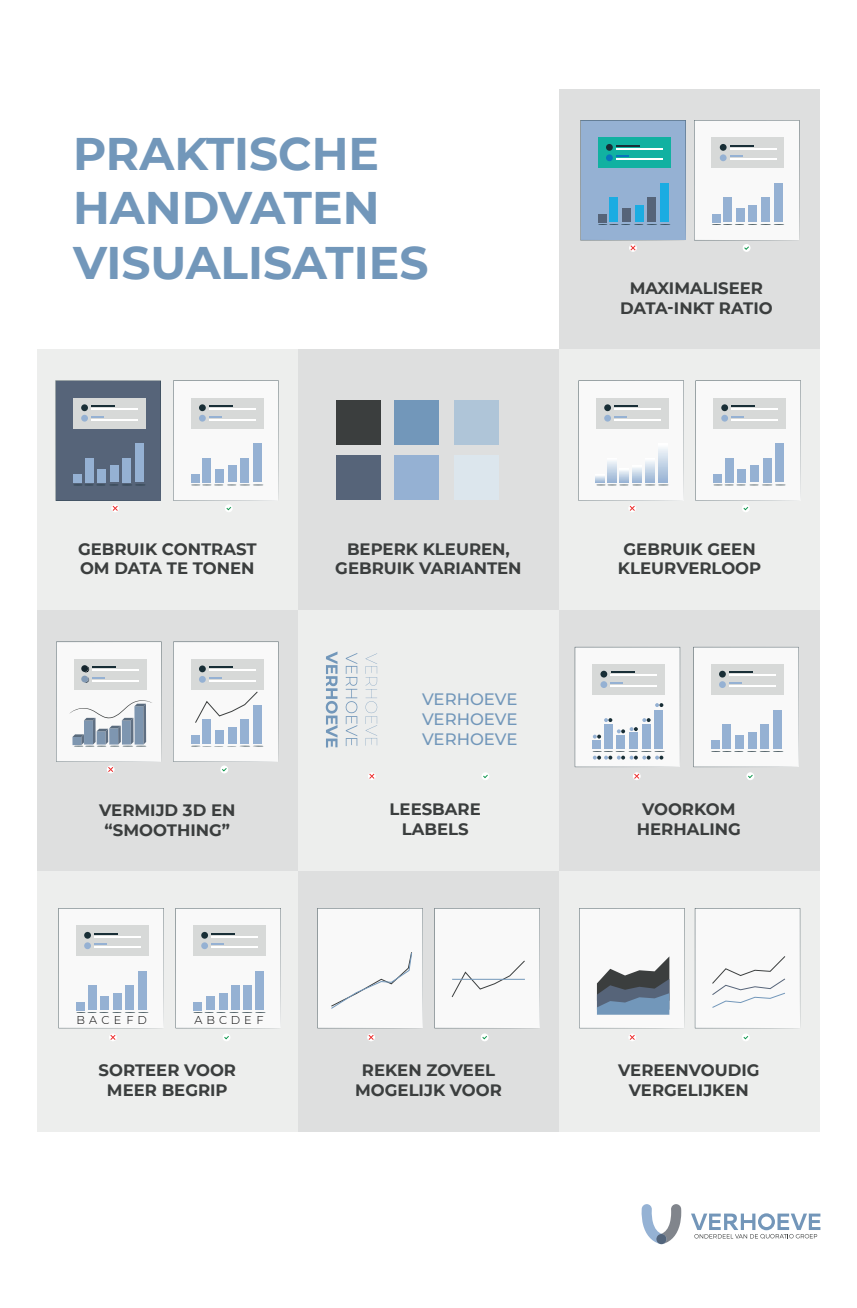
<style>
.page{position:relative;width:857px;height:1308px;background:#fff}
.page>*{position:absolute;margin:0;border:0;box-sizing:border-box;transform-origin:0 0}
.t1{font:700 45.6px/54.8px "Montserrat";color:#7297ba}
.t2{font:700 16.5px/19.8px "Montserrat";color:#3b3e3e;text-align:center}
.t3{font:500 16.5px/19.8px "Montserrat";color:#7297ba;text-align:justify}
.t4{font:300 11.4px "Montserrat";letter-spacing:.355em;color:#000001}
</style>
<div class="page">
<div style="left:559px;top:89px;width:260px;height:261px;background:#dedfdf"></div>
<div style="left:37px;top:349px;width:261px;height:261px;background:#edeeed"></div>
<div style="left:298px;top:349px;width:261px;height:261px;background:#dedfdf"></div>
<div style="left:37px;top:610px;width:261px;height:261px;background:#dedfdf"></div>
<div style="left:559px;top:349px;width:260px;height:261px;background:#edeeed"></div>
<div style="left:558px;top:610px;width:261px;height:261px;background:#dedfdf"></div>
<div style="left:37px;top:871px;width:261px;height:261px;background:#edeeed"></div>
<div style="left:298px;top:871px;width:260px;height:261px;background:#dedfdf"></div>
<div style="left:298px;top:610px;width:260px;height:261px;background:#edeeed"></div>
<div style="left:558px;top:871px;width:261px;height:261px;background:#edeeed"></div>
<svg style="left:365px;top:653px;width:12px;height:92px"></svg>
<svg style="left:345px;top:653px;width:12px;height:93px"></svg>
<svg style="left:326px;top:651px;width:12px;height:96px"></svg>
<div style="left:336px;top:400px;width:44px;height:44px;background:#3b3e3e"></div>
<div style="left:394px;top:400px;width:45px;height:44px;background:#7297ba"></div>
<div style="left:454px;top:400px;width:44px;height:44px;background:#afc5d8"></div>
<div style="left:454px;top:455px;width:44px;height:44px;background:#dce6ed"></div>
<div style="left:336px;top:455px;width:44px;height:44px;background:#566479"></div>
<div style="left:394px;top:455px;width:45px;height:44px;background:#95b1d3"></div>
<svg style="left:173px;top:380px;width:106px;height:120px"></svg>
<hr style="left:209px;top:419px;width:46px;height:1px;background:#fff">
<svg style="left:693px;top:647px;width:105px;height:120px"></svg>
<hr style="left:729px;top:685px;width:46px;height:1px;background:#fff">
<svg style="left:175px;top:908px;width:106px;height:120px"></svg>
<hr style="left:211px;top:946px;width:46px;height:1px;background:#fff">
<svg style="left:695px;top:380px;width:106px;height:120px"></svg>
<hr style="left:731px;top:419px;width:46px;height:1px;background:#fff">
<svg style="left:694px;top:120px;width:105px;height:120px"></svg>
<hr style="left:730px;top:158px;width:46px;height:2px;background:#fff">
<svg style="left:173px;top:641px;width:106px;height:120px"></svg>
<div style="left:434px;top:908px;width:106px;height:120px;background:#f9f9f9"></div>
<hr style="left:452px;top:978px;width:73px;height:1px;background:#7297ba">
<svg style="left:694px;top:908px;width:106px;height:120px"></svg>
<svg style="left:641px;top:1204px;width:40px;height:39px"></svg>
<svg style="left:691px;top:1213px;width:129px;height:25px"></svg>
<div style="left:629px;top:244px;width:8px;height:8px;background:#f3f4f4;border-radius:50%"></div>
<svg style="left:580px;top:120px;width:105px;height:131px"></svg>
<svg style="left:742px;top:244px;width:8px;height:8px"></svg>
<svg style="left:743px;top:246px;width:6px;height:4px"></svg>
<div style="left:111px;top:504px;width:8px;height:8px;background:#fff;border-radius:50%"></div>
<svg style="left:55px;top:380px;width:106px;height:131px"></svg>
<div style="left:225px;top:504px;width:8px;height:8px;background:#fff;border-radius:50%"></div>
<svg style="left:226px;top:506px;width:6px;height:4px"></svg>
<div style="left:628px;top:504px;width:8px;height:8px;background:#fff;border-radius:50%"></div>
<svg style="left:578px;top:380px;width:106px;height:131px"></svg>
<svg style="left:741px;top:504px;width:8px;height:8px"></svg>
<svg style="left:742px;top:506px;width:7px;height:4px"></svg>
<div style="left:107px;top:765px;width:8px;height:8px;background:#fff;border-radius:50%"></div>
<svg style="left:56px;top:641px;width:106px;height:131px"></svg>
<svg style="left:220px;top:765px;width:8px;height:8px"></svg>
<svg style="left:221px;top:767px;width:6px;height:4px"></svg>
<div style="left:368px;top:772px;width:8px;height:8px;background:#fff;border-radius:50%"></div>
<svg style="left:369px;top:772px;width:6px;height:7px"></svg>
<div style="left:481px;top:772px;width:8px;height:8px;background:#fff;border-radius:50%"></div>
<svg style="left:483px;top:774px;width:5px;height:4px"></svg>
<svg style="left:574px;top:647px;width:106px;height:132px"></svg>
<svg style="left:746px;top:772px;width:8px;height:8px"></svg>
<svg style="left:747px;top:774px;width:6px;height:4px"></svg>
<div style="left:109px;top:1033px;width:8px;height:8px;background:#fff;border-radius:50%"></div>
<svg style="left:58px;top:908px;width:106px;height:132px"></svg>
<svg style="left:222px;top:1033px;width:8px;height:8px"></svg>
<svg style="left:223px;top:1035px;width:7px;height:4px"></svg>
<div style="left:367px;top:1033px;width:8px;height:8px;background:#fff;border-radius:50%"></div>
<svg style="left:317px;top:908px;width:106px;height:132px"></svg>
<svg style="left:480px;top:1033px;width:8px;height:8px"></svg>
<svg style="left:481px;top:1035px;width:7px;height:4px"></svg>
<div style="left:628px;top:1033px;width:8px;height:8px;background:#fff;border-radius:50%"></div>
<svg style="left:579px;top:908px;width:105px;height:132px"></svg>
<svg style="left:741px;top:1033px;width:8px;height:8px"></svg>
<svg style="left:742px;top:1035px;width:7px;height:4px"></svg>
<h1 class="t1" style="left:73px;top:124px;width:357px">PRAKTISCHE<br>HANDVATEN<br>VISUALISATIES</h1>
<p class="t2" style="left:620px;top:277px;width:154px">MAXIMALISEER<br>DATA-INKT RATIO</p>
<p class="t2" style="left:78px;top:538px;width:180px;text-align:left">GEBRUIK CONTRAST<br>OM DATA TE TONEN</p>
<p class="t2" style="left:335px;top:538px;width:188px">BEPERK KLEUREN,<br>GEBRUIK VARIANTEN</p>
<p class="t2" style="left:618px;top:538px;width:145px">GEBRUIK GEEN<br>KLEURVERLOOP</p>
<p class="t3" style="left:422px;top:688px;width:97px">VERHOEVE VERHOEVE VERHOEVE</p>
<p class="t2" style="left:99px;top:799px;width:138px">VERMIJD 3D EN “SMOOTHING”</p>
<p class="t2" style="left:389px;top:798px;width:93px">LEESBARE<br>LABELS</p>
<p class="t2" style="left:637px;top:798px;width:105px">VOORKOM<br>HERHALING</p>
<p class="t4" style="left:76px;top:1012px;width:72px">BACEFD</p>
<p class="t4" style="left:194px;top:1012px;width:71px">ABCDEF</p>
<p class="t2" style="left:99px;top:1059px;width:139px">SORTEER VOOR<br>MEER BEGRIP</p>
<p class="t2" style="left:355px;top:1059px;width:148px">REKEN ZOVEEL<br>MOGELIJK VOOR</p>
<p class="t2" style="left:618px;top:1059px;width:143px">VEREENVOUDIG<br>VERGELIJKEN</p>
</div>
